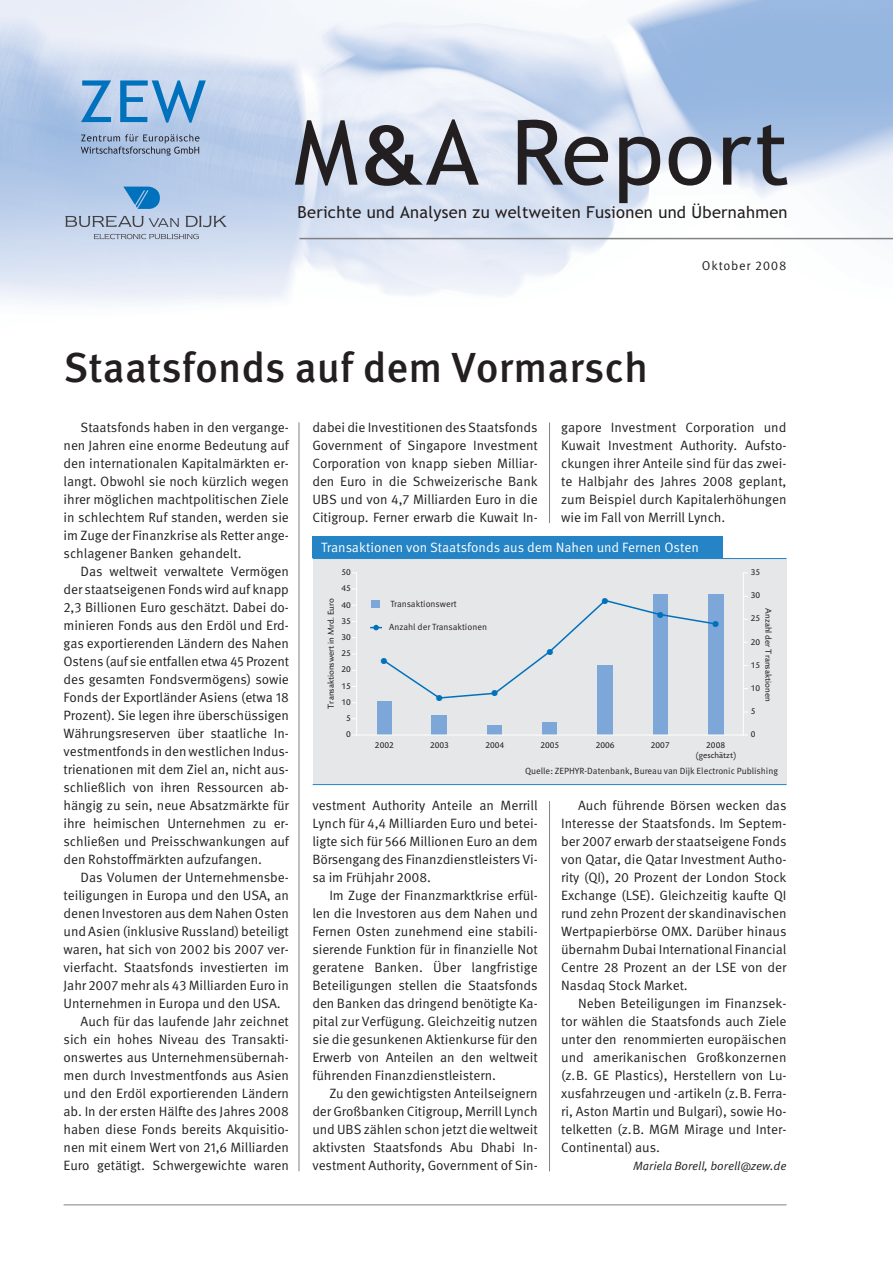
<style>
.page{position:relative;width:893px;height:1263px;background:#fff}
.page>*{position:absolute;margin:0;border:0;box-sizing:border-box;transform-origin:0 0}
.t1{font:90px "Trebuchet MS";letter-spacing:.025em;color:#231f20}
.t2{font:500 42px "Meta Pro";color:#231f20}
.t3{font:16.5px "Trebuchet MS";letter-spacing:.015em;color:#231f20}
.t4{font:13.5px/18px "Meta Pro";letter-spacing:-.005em;color:#231f20;text-align:justify}
.t5{font:13.5px "Meta Pro";color:#fff}
.t6{font:12.75px "Meta Pro";letter-spacing:.06em;color:#231f20}
.t7{font:italic 12px "Meta Pro";letter-spacing:-.005em;color:#231f20}
.t8{font:9px/10.5px "Today SB";color:#231f20;text-align:center}
.t9{font:9px "Meta Pro";color:#231f20}
.s1{font-family:"Meta Pro";font-weight:500}
</style>
<div class="page">
<img style="left:0;top:0;width:892px;height:304px">
<hr style="left:299px;top:422px;width:1px;height:749px;background:#808285">
<svg style="left:81px;top:80px;width:30px;height:42px"></svg>
<svg style="left:120px;top:80px;width:86px;height:43px;background:#7aaeda"></svg>
<svg style="left:81px;top:134px;width:118px;height:22px;background:#93a6c1"></svg>
<svg style="left:65px;top:216px;width:114px;height:11px"></svg>
<svg style="left:185px;top:216px;width:42px;height:11px"></svg>
<svg style="left:94px;top:234px;width:105px;height:5px"></svg>
<svg style="left:123px;top:187px;width:37px;height:22px"></svg>
<hr style="left:64px;top:1205px;width:722px;height:1px;background:#808285">
<hr style="left:549px;top:801px;width:1px;height:370px;background:#808285">
<hr style="left:549px;top:423px;width:1px;height:100px;background:#808285">
<hr style="left:299px;top:238px;width:593px;height:1px;background:#808285">
<div style="left:313px;top:559px;width:473px;height:225px;background:#e6e7e8"></div>
<div style="left:377px;top:702px;width:14px;height:33px;background:#7da7d8"></div>
<div style="left:432px;top:715px;width:15px;height:20px;background:#7da7d8"></div>
<div style="left:487px;top:725px;width:15px;height:10px;background:#7da7d8"></div>
<div style="left:543px;top:722px;width:14px;height:13px;background:#7da7d8"></div>
<div style="left:598px;top:666px;width:15px;height:69px;background:#7da7d8"></div>
<div style="left:653px;top:594px;width:15px;height:141px;background:#7da7d8"></div>
<div style="left:708px;top:595px;width:15px;height:140px;background:#7da7d8"></div>
<hr style="left:356px;top:735px;width:388px;height:1px;background:#fff">
<hr style="left:743px;top:572px;width:1px;height:163px;background:#fff">
<hr style="left:356px;top:572px;width:1px;height:163px;background:#fff">
<div style="left:313px;top:537px;width:410px;height:21px;background:#2484c6"></div>
<hr style="left:313px;top:558px;width:473px;height:1px;background:#2484c6">
<hr style="left:313px;top:784px;width:473px;height:1px;background:#2484c6">
<svg style="left:370px;top:599px;width:346px;height:102px"></svg>
<h1 class="t1" style="left:294px;top:101px;width:497px">M<span class="s1">&amp;</span>A Report</h1>
<p class="t3" style="left:297px;top:203px;width:492px">Berichte und Analysen zu weltweiten Fusionen und Übernahmen</p>
<h2 class="t2" style="left:64px;top:351px;width:586px">Staatsfonds auf dem Vormarsch</h2>
<p class="t6" style="left:702px;top:260px;width:86px">Oktober 2008</p>
<p class="t4" style="left:64px;top:419px;width:227px;text-indent:17px">Staatsfonds haben in den vergange&shy;nen Jahren eine enorme Bedeutung auf den internationalen Kapitalmärkten er&shy;langt. Obwohl sie noch kürzlich wegen ihrer möglichen machtpolitischen Ziele in schlechtem Ruf standen, werden sie im Zuge der Finanzkrise als Retter ange&shy;schlagener Banken gehandelt.</p>
<p class="t4" style="left:64px;top:563px;width:227px;text-indent:17px">Das weltweit verwaltete Vermögen der staatseigenen Fonds wird auf knapp 2,3 Billionen Euro geschätzt. Dabei do&shy;minieren Fonds aus den Erdöl und Erd&shy;gas exportierenden Ländern des Nahen Ostens (auf sie entfallen etwa 45 Prozent des gesamten Fondsvermögens) sowie Fonds der Exportländer Asiens (etwa 18<br>Prozent). Sie legen ihre überschüssigen Währungsreserven über staatliche In&shy;vestmentfonds in den westlichen Indus&shy;trienationen mit dem Ziel an, nicht aus&shy;schließlich von ihren Ressourcen ab&shy;hängig zu sein, neue Absatzmärkte für ihre heimischen Unternehmen zu er&shy;schließen und Preisschwankungen auf den Rohstoffmärkten aufzufangen.</p>
<p class="t4" style="left:81px;top:869px;width:210px">Das Volumen der Unternehmensbe-</p>
<p class="t4" style="left:64px;top:887px;width:227px">teiligungen in Europa und den USA, an</p>
<p class="t4" style="left:64px;top:905px;width:227px">denen Investoren aus dem Nahen Osten</p>
<p class="t4" style="left:64px;top:923px;width:227px">und Asien (inklusive Russland) beteiligt</p>
<p class="t4" style="left:64px;top:941px;width:227px">waren, hat sich von 2002 bis 2007 ver-</p>
<p class="t4" style="left:64px;top:959px;width:227px">vierfacht. Staatsfonds investierten im</p>
<p class="t4" style="left:64px;top:977px;width:227px">Jahr 2007 mehr als 43 Milliarden Euro in</p>
<p class="t4" style="left:64px;top:995px;width:219px">Unternehmen in Europa und den USA.</p>
<p class="t4" style="left:81px;top:1013px;width:210px">Auch für das laufende Jahr zeichnet</p>
<p class="t4" style="left:64px;top:1031px;width:227px">sich ein hohes Niveau des Transakti-</p>
<p class="t4" style="left:64px;top:1049px;width:227px">onswertes aus Unternehmensübernah-</p>
<p class="t4" style="left:64px;top:1067px;width:227px">men durch Investmentfonds aus Asien</p>
<p class="t4" style="left:64px;top:1085px;width:227px">und den Erdöl exportierenden Ländern</p>
<p class="t4" style="left:64px;top:1103px;width:227px">ab. In der ersten Hälfte des Jahres 2008</p>
<p class="t4" style="left:64px;top:1121px;width:227px">haben diese Fonds bereits Akquisitio-</p>
<p class="t4" style="left:64px;top:1139px;width:227px">nen mit einem Wert von 21,6 Milliarden</p>
<p class="t4" style="left:64px;top:1157px;width:227px">Euro getätigt. Schwergewichte waren</p>
<p class="t4" style="left:312px;top:419px;width:227px">dabei die Investitionen des Staatsfonds Government of Singapore Investment Corporation von knapp sieben Milliar&shy;den Euro in die Schweizerische Bank UBS und von 4,7 Milliarden Euro in die Citigroup. Ferner erwarb die Kuwait In-</p>
<p class="t4" style="left:561px;top:419px;width:227px">gapore Investment Corporation und Kuwait Investment Authority. Aufsto&shy;ckungen ihrer Anteile sind für das zwei&shy;te Halbjahr des Jahres 2008 geplant, zum Beispiel durch Kapitalerhöhungen wie im Fall von Merrill Lynch.</p>
<p class="t5" style="left:321px;top:542px;width:379px">Transaktionen von Staatsfonds aus dem Nahen und Fernen Osten</p>
<p class="t8" style="left:341px;top:568px;width:11px">50</p>
<p class="t8" style="left:751px;top:568px;width:11px">35</p>
<p class="t8" style="left:341px;top:584px;width:11px">45</p>
<p class="t8" style="left:751px;top:591px;width:11px">30</p>
<p class="t8" style="left:327px;top:709px;width:112px;rotate:-90deg">Transaktionswert in Mrd. Euro</p>
<p class="t8" style="left:773px;top:608px;width:94px;rotate:90deg">Anzahl der Transaktionen</p>
<p class="t9" style="left:390px;top:601px;width:68px">Transaktionswert</p>
<p class="t9" style="left:389px;top:623px;width:99px">Anzahl der Transaktionen</p>
<p class="t8" style="left:341px;top:601px;width:11px">40</p>
<p class="t8" style="left:751px;top:614px;width:11px">25</p>
<p class="t8" style="left:341px;top:617px;width:11px">35</p>
<p class="t8" style="left:341px;top:633px;width:11px">30</p>
<p class="t8" style="left:751px;top:638px;width:11px">20</p>
<p class="t8" style="left:341px;top:649px;width:11px">25</p>
<p class="t8" style="left:751px;top:661px;width:11px">15</p>
<p class="t8" style="left:341px;top:665px;width:11px">20</p>
<p class="t8" style="left:341px;top:681px;width:11px">15</p>
<p class="t8" style="left:751px;top:684px;width:11px">10</p>
<p class="t8" style="left:341px;top:698px;width:11px">10</p>
<p class="t8" style="left:751px;top:707px;width:6px">5</p>
<p class="t8" style="left:346px;top:714px;width:6px">5</p>
<p class="t8" style="left:346px;top:730px;width:6px">0</p>
<p class="t8" style="left:375px;top:741px;width:20px">2002</p>
<p class="t8" style="left:430px;top:741px;width:20px">2003</p>
<p class="t8" style="left:485px;top:741px;width:20px">2004</p>
<p class="t8" style="left:540px;top:741px;width:20px">2005</p>
<p class="t8" style="left:596px;top:741px;width:20px">2006</p>
<p class="t8" style="left:651px;top:741px;width:20px">2007</p>
<p class="t8" style="left:696px;top:741px;width:42px">2008 (geschätzt)</p>
<p class="t8" style="left:751px;top:730px;width:6px">0</p>
<p class="t9" style="left:525px;top:767px;width:254px">Quelle: ZEPHYR-Datenbank, Bureau van Dijk Electronic Publishing</p>
<p class="t4" style="left:312px;top:797px;width:227px">vestment Authority Anteile an Merrill Lynch für 4,4 Milliarden Euro und betei&shy;ligte sich für 566 Millionen Euro an dem Börsengang des Finanzdienstleisters Vi&shy;sa im Frühjahr 2008.</p>
<p class="t4" style="left:312px;top:887px;width:227px;text-indent:17px">Im Zuge der Finanzmarktkrise erfül&shy;len die Investoren aus dem Nahen und Fernen Osten zunehmend eine stabili&shy;sierende Funktion für in finanzielle Not geratene Banken. Über langfristige Beteiligungen stellen die Staatsfonds den Banken das dringend benötigte Ka&shy;pital zur Verfügung. Gleichzeitig nutzen sie die gesunkenen Aktienkurse für den Erwerb von Anteilen an den weltweit führenden Finanzdienstleistern.</p>
<p class="t4" style="left:312px;top:1085px;width:227px;text-indent:17px">Zu den gewichtigsten Anteilseignern der Großbanken Citigroup, Merrill Lynch und UBS zählen schon jetzt die weltweit aktivsten Staatsfonds Abu Dhabi In&shy;vestment Authority, Government of Sin-</p>
<p class="t4" style="left:561px;top:797px;width:227px;text-indent:17px">Auch führende Börsen wecken das Interesse der Staatsfonds. Im Septem&shy;ber 2007 erwarb der staatseigene Fonds von Qatar, die Qatar Investment Autho&shy;rity (QI), 20 Prozent der London Stock Exchange (LSE). Gleichzeitig kaufte QI rund zehn Prozent der skandinavischen Wertpapierbörse OMX. Darüber hinaus übernahm Dubai International Financial Centre 28 Prozent an der LSE von der Nasdaq Stock Market.</p>
<p class="t4" style="left:561px;top:995px;width:227px;text-indent:17px">Neben Beteiligungen im Finanzsek&shy;tor wählen die Staatsfonds auch Ziele unter den renommierten europäischen und amerikanischen Großkonzernen (z.B. GE Plastics), Herstellern von Lu&shy;xusfahrzeugen und -artikeln (z.B. Ferra&shy;ri, Aston Martin und Bulgari), sowie Ho&shy;telketten (z.B. MGM Mirage und Inter-Continental) aus.</p>
<p class="t7" style="left:633px;top:1161px;width:155px">Mariela Borell, borell@zew.de</p>
</div>
